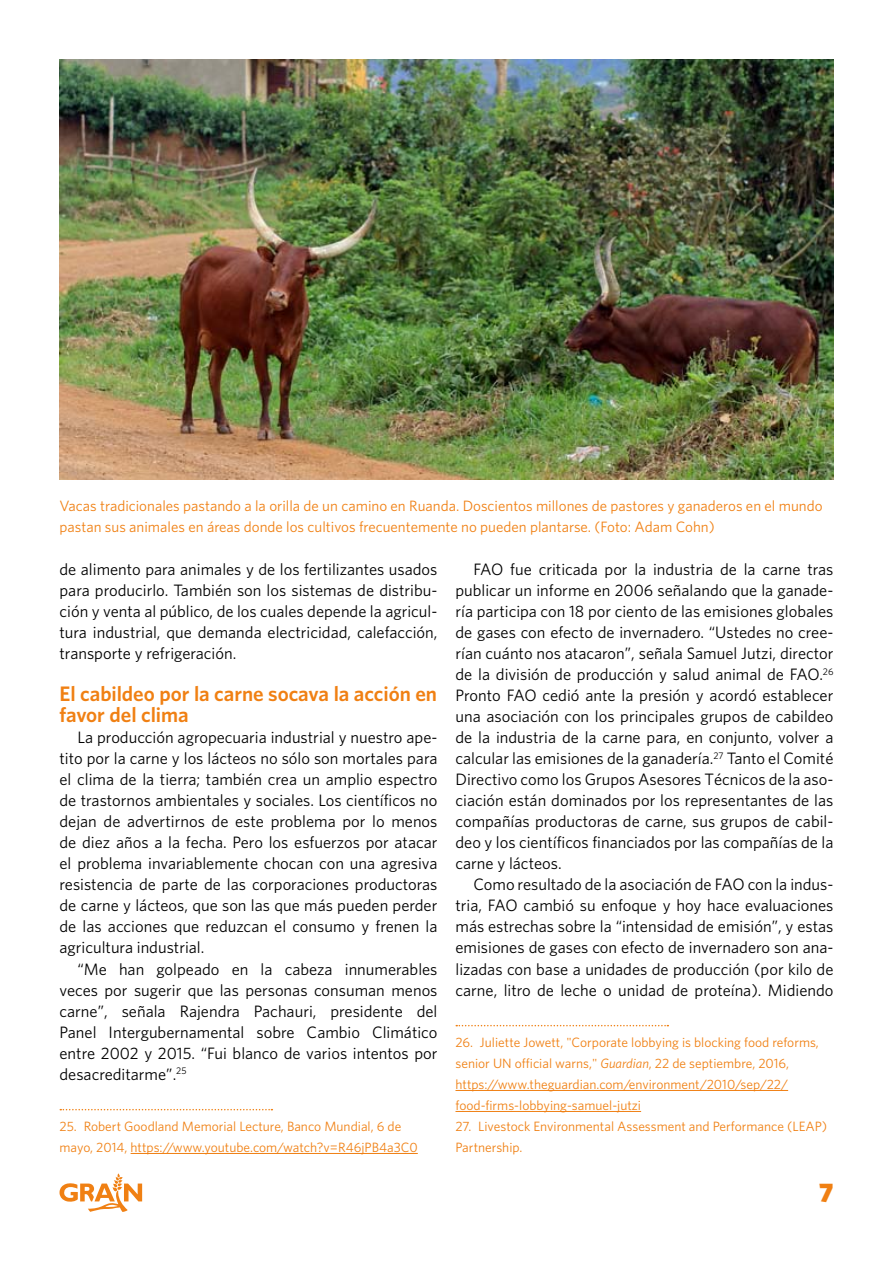
<style>
.page{position:relative;width:893px;height:1263px;background:#fff}
.page>*{position:absolute;margin:0;border:0;box-sizing:border-box;transform-origin:0 0}
.t1{font:900 27px "Whitney";color:#f08013}
.Subtitle{font:600 21px/21px "Whitney";letter-spacing:-.005em;color:#f08013}
.Footnote{font:16.5px/21px "Whitney";color:#000;text-align:justify}
.Photo_caption{font:15px/21px "Whitney";color:#f08013}
.Footnote-2{font:13.5px/21px "Whitney";color:#f08013}
.s1{font-style:italic}
</style>
<div class="page">
<svg style="left:60px;top:1173px;width:82px;height:39px"></svg>
<svg style="left:60px;top:1109px;width:212px;height:1px"></svg>
<hr style="left:131px;top:1153px;width:287px;height:1px;background:#f08013">
<svg style="left:456px;top:1025px;width:212px;height:1px"></svg>
<hr style="left:455px;top:1090px;width:333px;height:1px;background:#f08013">
<hr style="left:455px;top:1111px;width:186px;height:1px;background:#f08013">
<img style="left:60px;top:60px;width:773px;height:420px">
<p class="Photo_caption" style="left:60px;top:495px;width:765px">Vacas tradicionales pastando a la orilla de un camino en Ruanda. Doscientos millones de pastores y ganaderos en el mundo pastan sus animales en áreas donde los cultivos frecuentemente no pueden plantarse. (Foto: Adam Cohn)</p>
<p class="Footnote" style="left:60px;top:559px;width:379px">de alimento para animales y de los fertilizantes usados para producirlo. También son los sistemas de distribu&shy;ción y venta al público, de los cuales depende la agricul&shy;tura industrial, que demanda electricidad, calefacción, transporte y refrigeración.</p>
<p class="Subtitle" style="left:60px;top:683px;width:379px">El cabildeo por la carne socava la acción en favor del clima</p>
<p class="Footnote" style="left:60px;top:727px;width:379px;text-indent:18px">La producción agropecuaria industrial y nuestro ape&shy;tito por la carne y los lácteos no sólo son mortales para el clima de la tierra; también crea un amplio espectro de trastornos ambientales y sociales. Los científicos no dejan de advertirnos de este problema por lo menos de diez años a la fecha. Pero los esfuerzos por atacar el problema invariablemente chocan con una agresiva resistencia de parte de las corporaciones productoras de carne y lácteos, que son las que más pueden perder de las acciones que reduzcan el consumo y frenen la agricultura industrial.</p>
<p class="Footnote" style="left:60px;top:958px;width:379px;text-indent:18px">“Me han golpeado en la cabeza innumerables veces por sugerir que las personas consuman menos carne”, señala Rajendra Pachauri, presidente del Panel Intergubernamental sobre Cambio Climático entre 2002 y 2015. “Fui blanco de varios intentos por desacreditarme”.<sup>25</sup></p>
<p class="Footnote-2" style="left:60px;top:1115px;width:360px">25. Robert Goodland Memorial Lecture, Banco Mundial, 6 de mayo, 2014, https://www.youtube.com/watch?v=R46jPB4a3C0</p>
<p class="Footnote" style="left:455px;top:559px;width:379px;text-indent:18px">FAO fue criticada por la industria de la carne tras publicar un informe en 2006 señalando que la ganade&shy;ría participa con 18 por ciento de las emisiones globales de gases con efecto de invernadero. “Ustedes no cree&shy;rían cuánto nos atacaron”, señala Samuel Jutzi, director de la división de producción y salud animal de FAO.<sup>26<br></sup>Pronto FAO cedió ante la presión y acordó establecer una asociación con los principales grupos de cabildeo de la industria de la carne para, en conjunto, volver a calcular las emisiones de la ganadería.<sup>27</sup> Tanto el Comité Directivo como los Grupos Asesores Técnicos de la aso&shy;ciación están dominados por los representantes de las compañías productoras de carne, sus grupos de cabil&shy;deo y los científicos financiados por las compañías de la carne y lácteos.</p>
<p class="Footnote" style="left:455px;top:874px;width:379px;text-indent:18px">Como resultado de la asociación de FAO con la indus&shy;tria, FAO cambió su enfoque y hoy hace evaluaciones más estrechas sobre la “intensidad de emisión”, y estas emisiones de gases con efecto de invernadero son ana&shy;lizadas con base a unidades de producción (por kilo de carne, litro de leche o unidad de proteína). Midiendo</p>
<p class="Footnote-2" style="left:455px;top:1031px;width:365px">26. Juliette Jowett, "Corporate lobbying is blocking food reforms, senior UN official warns," <span class="s1">Guardian</span>, 22 de septiembre, 2016, https://www.theguardian.com/environment/2010/sep/22/ food-firms-lobbying-samuel-jutzi</p>
<p class="Footnote-2" style="left:455px;top:1115px;width:373px">27. Livestock Environmental Assessment and Performance (LEAP)<br>Partnership.</p>
<h1 class="t1" style="left:819px;top:1176px;width:16px">7</h1>
</div>
